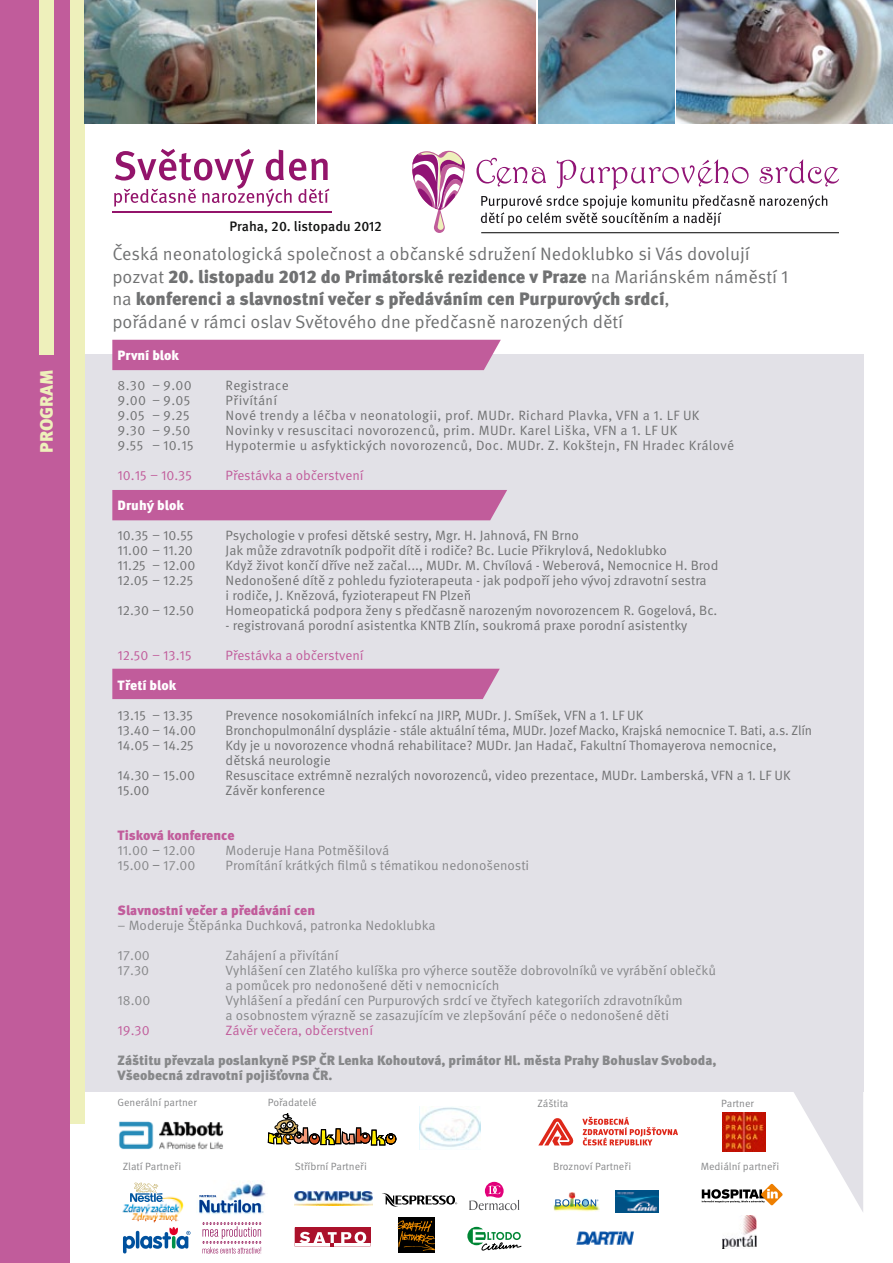
<style>
.page{position:relative;width:893px;height:1263px;background:#fff}
.page>*{position:absolute;margin:0;border:0;box-sizing:border-box;transform-origin:0 0}
.t1{font:18px/22.5px "Meta Pro";color:#707172}
.t2{font:900 18px "Meta Pro";color:#eef0bb}
.t3{font:500 13.8px "Meta Pro";color:#111211}
.t4{font:13.5px/15px "Meta Pro";color:#707172}
.t5{font:13.5px/15px "Meta Pro";color:#87888a}
.t6{font:13.5px "Meta Pro";letter-spacing:.025em;color:#707172}
.t7{font:900 13.5px/15px "Meta Pro";color:#87888a}
.t8{font:13.5px "Meta Pro";color:#c15c9b}
.t9{font:900 13.5px/15px "Meta Pro";color:#c15c9b}
.t10{font:900 13.5px "Meta Pro";color:#fff}
.t11{font:13.5px "Meta Pro";letter-spacing:.02em;color:#707172}
.t12{font:10.5px "Meta Pro";color:#87888a}
.t13{font:1.65px "Myriad";color:#da5f23}
.s1{font-weight:900}
.s2{font-weight:400;color:#87888a}
.s3{font-weight:400;color:#707172}
.s4{color:#707172}
</style>
<div class="page">
<img style="left:677px;top:0;width:216px;height:124px">
<div style="left:69px;top:355px;width:794px;height:737px;background:#e2e1e7"></div>
<hr style="left:112px;top:211px;width:220px;height:2px;background:#93146b">
<svg style="left:114px;top:149px;width:215px;height:58px"></svg>
<svg style="left:476px;top:158px;width:363px;height:68px"></svg>
<svg style="left:412px;top:151px;width:53px;height:82px"></svg>
<hr style="left:481px;top:232px;width:358px;height:1px;background:#000">
<div style="left:54px;top:0;width:31px;height:1124px;background:#eef0bb"></div>
<div style="left:0;top:0;width:69px;height:1263px;background:#c15c9b"></div>
<div style="left:112px;top:340px;width:389px;height:30px;background:#c15c9b"></div>
<div style="left:112px;top:490px;width:395px;height:30px;background:#c15c9b"></div>
<div style="left:112px;top:669px;width:388px;height:30px;background:#c15c9b"></div>
<div style="left:39px;top:0;width:15px;height:355px;background:#eef0bb"></div>
<img style="left:538px;top:0;width:136px;height:124px">
<img style="left:85px;top:0;width:229px;height:124px">
<svg style="left:582px;top:1116px;width:96px;height:29px"></svg>
<svg style="left:538px;top:1118px;width:36px;height:27px"></svg>
<svg style="left:268px;top:1113px;width:128px;height:32px"></svg>
<img style="left:318px;top:0;width:217px;height:124px">
<img style="left:119px;top:1121px;width:105px;height:29px">
<img style="left:722px;top:1216px;width:35px;height:33px">
<img style="left:419px;top:1107px;width:61px;height:43px">
<svg style="left:702px;top:1092px;width:161px;height:120px"></svg>
<svg style="left:202px;top:1222px;width:60px;height:31px"></svg>
<img style="left:198px;top:1180px;width:68px;height:35px">
<svg style="left:199px;top:1195px;width:64px;height:17px"></svg>
<img style="left:122px;top:1196px;width:62px;height:27px">
<svg style="left:130px;top:1182px;width:33px;height:20px"></svg>
<img style="left:295px;top:1191px;width:77px;height:15px">
<svg style="left:295px;top:1227px;width:75px;height:19px"></svg>
<svg style="left:123px;top:1227px;width:67px;height:26px"></svg>
<img style="left:553px;top:1204px;width:2px;height:7px">
<svg style="left:555px;top:1192px;width:44px;height:20px"></svg>
<img style="left:576px;top:1231px;width:58px;height:13px">
<img style="left:616px;top:1191px;width:42px;height:21px">
<svg style="left:469px;top:1181px;width:50px;height:29px"></svg>
<div style="left:398px;top:1217px;width:37px;height:36px;background:#000"></div>
<svg style="left:398px;top:1220px;width:37px;height:31px"></svg>
<svg style="left:467px;top:1227px;width:54px;height:24px"></svg>
<svg style="left:382px;top:1193px;width:75px;height:14px"></svg>
<h1 class="t2" style="left:35px;top:453px;width:85px;rotate:-90deg">PROGRAM</h1>
<p class="t3" style="left:229px;top:218px;width:154px">Praha, 20. listopadu 2012</p>
<p class="t1" style="left:112px;top:243px;width:677px">Česká neonatologická společnost a občanské sdružení Nedoklubko si Vás dovolují pozvat <span class="s1">20. listopadu 2012 do Primátorské rezidence v Praze</span> na Mariánském náměstí 1 na <span class="s1">konferenci a slavnostní večer s předáváním cen Purpurových srdcí</span>,<br>pořádané v rámci oslav Světového dne předčasně narozených dětí</p>
<p class="t10" style="left:118px;top:347px;width:63px">První blok</p>
<p class="t4" style="left:118px;top:378px;width:76px">8.30 – 9.00</p>
<p class="t11" style="left:226px;top:377px;width:65px">Registrace</p>
<p class="t4" style="left:118px;top:393px;width:74px">9.00 – 9.05</p>
<p class="t6" style="left:226px;top:392px;width:53px">Přivítání</p>
<p class="t4" style="left:118px;top:408px;width:74px">9.05 – 9.25</p>
<p class="t6" style="left:226px;top:407px;width:475px">Nové trendy a léčba v neonatologii, prof. MUDr. Richard Plavka, VFN a 1. LF UK</p>
<p class="t4" style="left:118px;top:423px;width:74px">9.30 – 9.50</p>
<p class="t6" style="left:226px;top:422px;width:453px">Novinky v resuscitaci novorozenců, prim. MUDr. Karel Liška, VFN a 1. LF UK</p>
<p class="t4" style="left:118px;top:438px;width:78px">9.55 – 10.15</p>
<p class="t6" style="left:226px;top:437px;width:510px">Hypotermie u asfyktických novorozenců, Doc. MUDr. Z. Kokštejn, FN Hradec Králové</p>
<p class="t8" style="left:118px;top:467px;width:76px">10.15 – 10.35</p>
<p class="t8" style="left:226px;top:467px;width:139px">Přestávka a občerstvení</p>
<p class="t10" style="left:118px;top:497px;width:68px">Druhý blok</p>
<p class="t4" style="left:118px;top:528px;width:77px">10.35 – 10.55</p>
<p class="t4" style="left:226px;top:528px;width:355px">Psychologie v profesi dětské sestry, Mgr. H. Jahnová, FN Brno</p>
<p class="t4" style="left:118px;top:543px;width:77px">11.00 – 11.20</p>
<p class="t4" style="left:226px;top:543px;width:443px">Jak může zdravotník podpořit dítě i rodiče? Bc. Lucie Přikrylová, Nedoklubko</p>
<p class="t4" style="left:118px;top:558px;width:79px">11.25 – 12.00</p>
<p class="t4" style="left:226px;top:558px;width:494px">Když život končí dříve než začal..., MUDr. M. Chvílová - Weberová, Nemocnice H. Brod</p>
<p class="t4" style="left:118px;top:573px;width:77px">12.05 – 12.25</p>
<p class="t4" style="left:226px;top:573px;width:483px">Nedonošené dítě z pohledu fyzioterapeuta - jak podpoří jeho vývoj zdravotní sestra i rodiče, J. Knězová, fyzioterapeut FN Plzeň</p>
<p class="t4" style="left:118px;top:603px;width:78px">12.30 – 12.50</p>
<p class="t4" style="left:226px;top:603px;width:493px">Homeopatická podpora ženy s předčasně narozeným novorozencem R. Gogelová, Bc.</p>
<p class="t4" style="left:226px;top:618px;width:463px">- registrovaná porodní asistentka KNTB Zlín, soukromá praxe porodní asistentky</p>
<p class="t8" style="left:118px;top:647px;width:76px">12.50 – 13.15</p>
<p class="t8" style="left:226px;top:647px;width:139px">Přestávka a občerstvení</p>
<p class="t10" style="left:118px;top:677px;width:60px">Třetí blok</p>
<p class="t4" style="left:118px;top:708px;width:77px">13.15 – 13.35</p>
<p class="t4" style="left:226px;top:708px;width:419px">Prevence nosokomiálních infekcí na JIRP, MUDr. J. Smíšek, VFN a 1. LF UK</p>
<p class="t4" style="left:118px;top:723px;width:80px">13.40 – 14.00</p>
<p class="t4" style="left:226px;top:723px;width:588px">Bronchopulmonální dysplázie - stále aktuální téma, MUDr. Jozef Macko, Krajská nemocnice T. Bati, a.s. Zlín</p>
<p class="t4" style="left:118px;top:738px;width:78px">14.05 – 14.25</p>
<p class="t4" style="left:226px;top:738px;width:553px">Kdy je u novorozence vhodná rehabilitace? MUDr. Jan Hadač, Fakultní Thomayerova nemocnice, dětská neurologie</p>
<p class="t4" style="left:118px;top:768px;width:79px">14.30 – 15.00</p>
<p class="t4" style="left:226px;top:768px;width:566px">Resuscitace extrémně nezralých novorozenců, video prezentace, MUDr. Lamberská, VFN a 1. LF UK</p>
<p class="t4" style="left:118px;top:783px;width:33px">15.00</p>
<p class="t4" style="left:226px;top:783px;width:101px">Závěr konference</p>
<p class="t9" style="left:118px;top:828px;width:118px">Tisková konference<br><span class="s2">11.00</span> <span class="s3">–</span> <span class="s2">12.00</span></p>
<p class="t5" style="left:226px;top:843px;width:165px">Moderuje Hana Potměšilová</p>
<p class="t5" style="left:118px;top:858px;width:79px">15.00 <span class="s4">–</span> 17.00</p>
<p class="t5" style="left:226px;top:858px;width:305px">Promítání krátkých filmů s tématikou nedonošenosti</p>
<p class="t9" style="left:118px;top:903px;width:199px">Slavnostní večer a předávání cen</p>
<p class="t5" style="left:118px;top:918px;width:320px">– Moderuje Štěpánka Duchková, patronka Nedoklubka</p>
<p class="t5" style="left:118px;top:948px;width:34px">17.00</p>
<p class="t5" style="left:226px;top:948px;width:114px">Zahájení a přivítání</p>
<p class="t5" style="left:118px;top:963px;width:33px">17.30</p>
<p class="t5" style="left:226px;top:963px;width:492px">Vyhlášení cen Zlatého kulíška pro výherce soutěže dobrovolníků ve vyrábění oblečků a pomůcek pro nedonošené děti v nemocnicích</p>
<p class="t5" style="left:118px;top:993px;width:34px">18.00</p>
<p class="t5" style="left:226px;top:993px;width:458px">Vyhlášení a předání cen Purpurových srdcí ve čtyřech kategoriích zdravotníkům a osobnostem výrazně se zasazujícím ve zlepšování péče o nedonošené děti</p>
<p class="t8" style="left:118px;top:1022px;width:33px">19.30</p>
<p class="t8" style="left:226px;top:1022px;width:149px">Závěr večera, občerstvení</p>
<p class="t7" style="left:118px;top:1053px;width:600px">Záštitu převzala poslankyně PSP ČR Lenka Kohoutová, primátor Hl. města Prahy Bohuslav Svoboda,<br>Všeobecná zdravotní pojišťovna ČR.</p>
<p class="t12" style="left:117px;top:1096px;width:81px">Generální partner</p>
<p class="t12" style="left:268px;top:1096px;width:50px">Pořadatelé</p>
<p class="t12" style="left:537px;top:1096px;width:33px">Záštita</p>
<p class="t12" style="left:721px;top:1096px;width:34px">Partner</p>
<p class="t12" style="left:123px;top:1159px;width:60px">Zlatí Partneři</p>
<p class="t12" style="left:295px;top:1159px;width:74px">Stříbrní Partneři</p>
<p class="t12" style="left:553px;top:1159px;width:80px">Broznoví Partneři</p>
<p class="t12" style="left:701px;top:1159px;width:80px">Mediální partneři</p>
<p class="t13" style="left:177px;top:1219px;width:3px">™</p>
</div>
